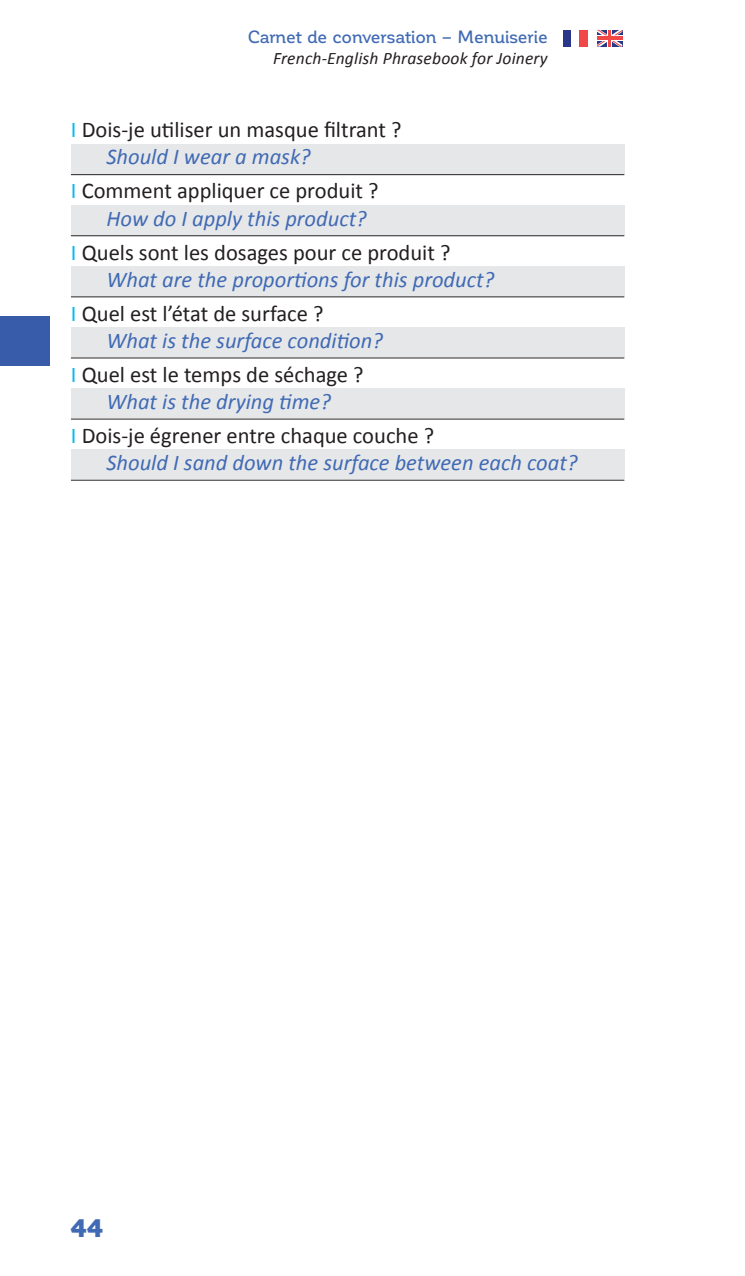
<style>
.page{position:relative;width:745px;height:1276px;background:#fff}
.page>*{position:absolute;margin:0;border:0;box-sizing:border-box;transform-origin:0 0}
.t1{font:900 25px "Corporative";color:#406ab4}
.t2{font:italic 22.5px/27px "Calibri";color:#406ab4}
.t3{font:22.5px/27px "Calibri";color:#231f20}
.t4{font:italic 17.5px "Calibri";letter-spacing:.01em;color:#231f20}
.t5{font:500 17.5px "Corporative";letter-spacing:-.01em;color:#406ab4}
.s1{color:#00baf1}
.s2{font-style:italic;color:#406ab4}
.s3{font-style:normal;color:#00baf1}
.s4{font-style:normal;color:#231f20}
</style>
<div class="page">
<div style="left:0;top:316px;width:50px;height:49px;background:#385caa"></div>
<div style="left:71px;top:144px;width:553px;height:30px;background:#e6e7e9"></div>
<hr style="left:71px;top:174px;width:553px;height:1px;background:#231f20">
<div style="left:71px;top:205px;width:553px;height:30px;background:#e6e7e9"></div>
<hr style="left:71px;top:235px;width:553px;height:1px;background:#231f20">
<div style="left:71px;top:266px;width:553px;height:30px;background:#e6e7e9"></div>
<hr style="left:71px;top:296px;width:553px;height:1px;background:#231f20">
<div style="left:71px;top:327px;width:553px;height:30px;background:#e6e7e9"></div>
<hr style="left:71px;top:357px;width:553px;height:1px;background:#231f20">
<div style="left:71px;top:388px;width:553px;height:30px;background:#e6e7e9"></div>
<hr style="left:71px;top:419px;width:553px;height:1px;background:#231f20">
<div style="left:71px;top:449px;width:553px;height:30px;background:#e6e7e9"></div>
<hr style="left:71px;top:480px;width:553px;height:1px;background:#231f20">
<div style="left:562px;top:30px;width:8px;height:17px;background:#29368a"></div>
<div style="left:579px;top:30px;width:8px;height:17px;background:#ef4846"></div>
<svg style="left:597px;top:30px;width:25px;height:17px"></svg>
<p class="t5" style="left:248px;top:31px;width:301px">Carnet de conversation – Menuiserie</p>
<p class="t4" style="left:273px;top:48px;width:276px">French-English Phrasebook for Joinery</p>
<p class="t3" style="left:106px;top:116px;width:296px;text-indent:-35px"><span class="s1">I</span> Dois-je utiliser un masque filtrant ?<br><span class="s2">Should I wear a mask?</span></p>
<p class="t3" style="left:106px;top:177px;width:273px;text-indent:-35px"><span class="s1">I</span> Comment appliquer ce produit ?<br><span class="s2">How do I apply this product?</span></p>
<p class="t2" style="left:106px;top:238px;width:389px;text-indent:-35px"><span class="s3">I</span> <span class="s4">Quels sont les dosages pour ce produit ?<br></span>What are the proportions for this product?</p>
<p class="t2" style="left:106px;top:299px;width:278px;text-indent:-35px"><span class="s3">I</span> <span class="s4">Quel est l’état de surface ?<br></span>What is the surface condition?</p>
<p class="t3" style="left:71px;top:361px;width:294px;text-align:center"><span class="s1">I</span> Quel est le temps de séchage ?<br><span class="s2">What is the drying time?</span></p>
<p class="t2" style="left:106px;top:422px;width:472px;text-indent:-35px"><span class="s3">I</span> <span class="s4">Dois-je égrener entre chaque couche ?<br></span>Should I sand down the surface between each coat?</p>
<p class="t1" style="left:71px;top:1219px;width:33px">44</p>
</div>
